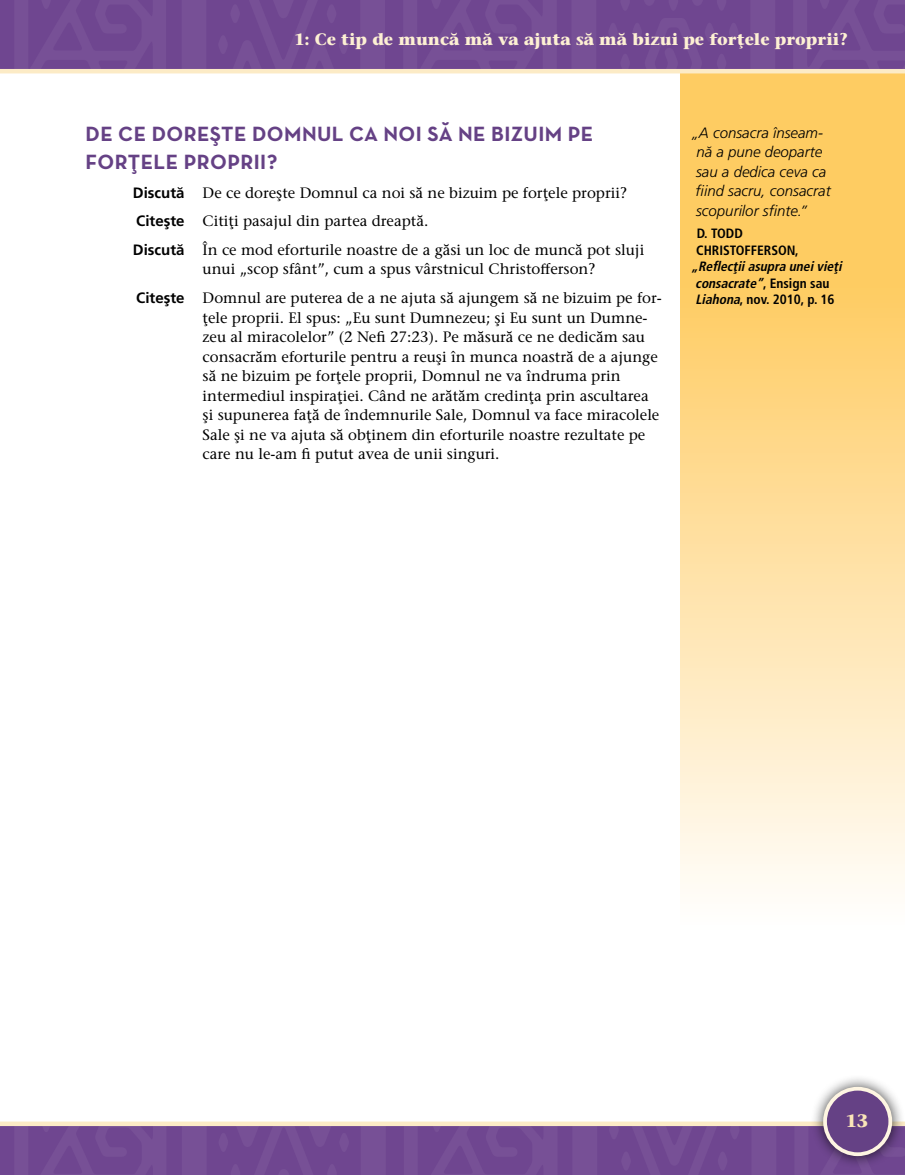
<style>
.page{position:relative;width:905px;height:1175px;background:#fff}
.page>*{position:absolute;margin:0;border:0;box-sizing:border-box;transform-origin:0 0}
.LISTdef-1_title{font:700 21px/28.5px "Neutralds Lat";letter-spacing:.02em;color:#654185}
.t1{font:700 18px "Stone Seriflds Lat";color:#fbe6b8}
.t2{font:700 16.5px "Stone Seriflds Lat";color:#fdf0d3}
.LISTdef-1_para_first{font:500 15px/19.5px "Stone Seriflds Lat";color:#000}
.SIDEQT_para_first{font:italic 300 15px/19.5px "Frutigerlds Lat";color:#000}
.SIDEQT-CIT_para{font:italic 700 condensed 13.5px "Frutigerlds Lat";color:#000}
.SIDEQT-CIT_para-2{font:700 condensed 13.5px "Frutigerlds Lat";color:#000}
.s1{font-family:"Frutigerlds Lat";font-weight:700}
.s2{font-style:normal}
.s3{font-style:italic}
</style>
<div class="page">
<svg style="left:680px;top:73px;width:224px;height:816px;background:#fedd98"></svg>
<img style="left:0;top:1126px;width:904px;height:48px">
<div style="left:0;top:1121px;width:904px;height:5px;background:#fcebc6"></div>
<div style="left:810px;top:1074px;width:94px;height:94px;background:#000;opacity:.75"></div>
<div style="left:825px;top:1088px;width:65px;height:66px;background:#654185;border-radius:50%"></div>
<div style="left:823px;top:1086px;width:69px;height:70px;border:4px solid #fef5e2;border-radius:50%"></div>
<img style="left:0;top:0;width:904px;height:69px">
<hr style="left:0;top:69px;width:904px;height:4px;background:#fcebc6">
<p class="t2" style="left:294px;top:25px;width:555px">1: Ce tip de muncă mă va ajuta să mă bizui pe forţele proprii?</p>
<p class="LISTdef-1_title" style="left:86px;top:119px;width:509px">DE CE DOREŞTE DOMNUL CA NOI SĂ NE BIZUIM PE<br>FORŢELE PROPRII?</p>
<p class="LISTdef-1_para_first" style="left:133px;top:183px;width:495px"><span class="s1">Discută</span> De ce doreşte Domnul ca noi să ne bizuim pe forţele proprii?</p>
<p class="LISTdef-1_para_first" style="left:136px;top:211px;width:293px"><span class="s1">Citeşte</span> Citiţi pasajul din partea dreaptă.</p>
<p class="LISTdef-1_para_first" style="left:202px;top:240px;width:443px;text-indent:-70px"><span class="s1">Discută</span> În ce mod eforturile noastre de a găsi un loc de muncă pot sluji unui „scop sfânt”, cum a spus vârstnicul Christofferson?</p>
<p class="LISTdef-1_para_first" style="left:202px;top:288px;width:461px;text-indent:-66px"><span class="s1">Citeşte</span> Domnul are puterea de a ne ajuta să ajungem să ne bizuim pe for&shy;ţele proprii. El spus: „Eu sunt Dumnezeu; şi Eu sunt un Dumne&shy;zeu al miracolelor” (2 Nefi 27:23). Pe măsură ce ne dedicăm sau consacrăm eforturile pentru a reuşi în munca noastră de a ajunge să ne bizuim pe forţele proprii, Domnul ne va îndruma prin intermediul inspiraţiei. Când ne arătăm credinţa prin ascultarea şi supunerea faţă de îndemnurile Sale, Domnul va face miracolele Sale şi ne va ajuta să obţinem din eforturile noastre rezultate pe care nu le-am fi putut avea de unii singuri.</p>
<p class="SIDEQT_para_first" style="left:692px;top:123px;width:140px">„A consacra înseam&shy;nă a pune deoparte sau a dedica ceva ca fiind sacru, consacrat scopurilor sfinte.”</p>
<p class="SIDEQT-CIT_para-2" style="left:696px;top:223px;width:48px">D. TODD</p>
<p class="SIDEQT-CIT_para-2" style="left:696px;top:240px;width:104px">CHRISTOFFERSON,</p>
<p class="SIDEQT-CIT_para" style="left:691px;top:256px;width:152px">„Reflecţii asupra unei vieţi</p>
<p class="SIDEQT-CIT_para" style="left:695px;top:273px;width:136px">consacrate”<span class="s2">, Ensign sau</span></p>
<p class="SIDEQT-CIT_para-2" style="left:695px;top:289px;width:140px"><span class="s3">Liahona</span>, nov. 2010, p. 16</p>
<p class="t1" style="left:845px;top:1105px;width:24px">13</p>
</div>
